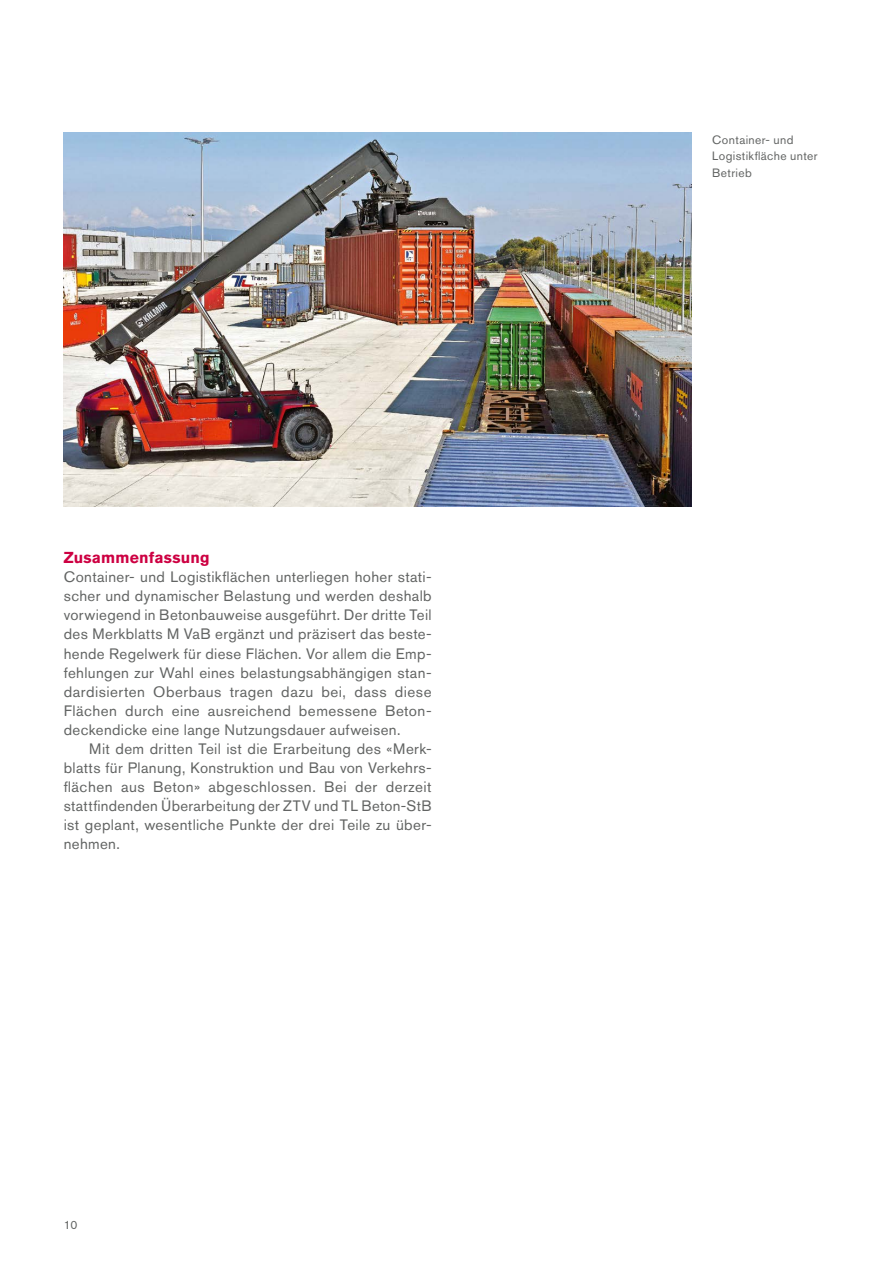
<style>
.page{position:relative;width:893px;height:1263px;background:#fff}
.page>*{position:absolute;margin:0;border:0;box-sizing:border-box;transform-origin:0 0}
.t1{font:700 15.75px "Akzidenz Grotesk BE";letter-spacing:.01em;color:#cd0042}
.t2{font:15px/19px "Akzidenz Grotesk BE";letter-spacing:.025em;color:#626463;text-align:justify}
.t3{font:12px/16.5px "Akzidenz Grotesk BE";letter-spacing:.03em;color:#626463}
</style>
<div class="page">
<img style="left:64px;top:133px;width:627px;height:373px">
<p class="t1" style="left:64px;top:549px;width:147px">Zusammenfassung</p>
<p class="t2" style="left:64px;top:567px;width:369px">Container- und Logistikflächen unterliegen hoher stati&shy;scher und dynamischer Belastung und werden deshalb vorwiegend in Betonbauweise ausgeführt. Der dritte Teil des Merkblatts M VaB ergänzt und präzisert das beste&shy;hende Regelwerk für diese Flächen. Vor allem die Emp&shy;fehlungen zur Wahl eines belastungsabhängigen stan&shy;dardisierten Oberbaus tragen dazu bei, dass diese Flächen durch eine ausreichend bemessene Beton&shy;deckendicke eine lange Nutzungsdauer aufweisen.</p>
<p class="t2" style="left:64px;top:739px;width:369px;text-indent:26px">Mit dem dritten Teil ist die Erarbeitung des «Merk&shy;blatts für Planung, Konstruktion und Bau von Verkehrs&shy;flächen aus Beton» abgeschlossen. Bei der derzeit stattfindenden Überarbeitung der ZTV und TL Beton-StB ist geplant, wesentliche Punkte der drei Teile zu über&shy;nehmen.</p>
<p class="t3" style="left:64px;top:1217px;width:15px">10</p>
<p class="t3" style="left:712px;top:131px;width:107px">Container- und<br>Logistikfläche unter<br>Betrieb</p>
</div>
